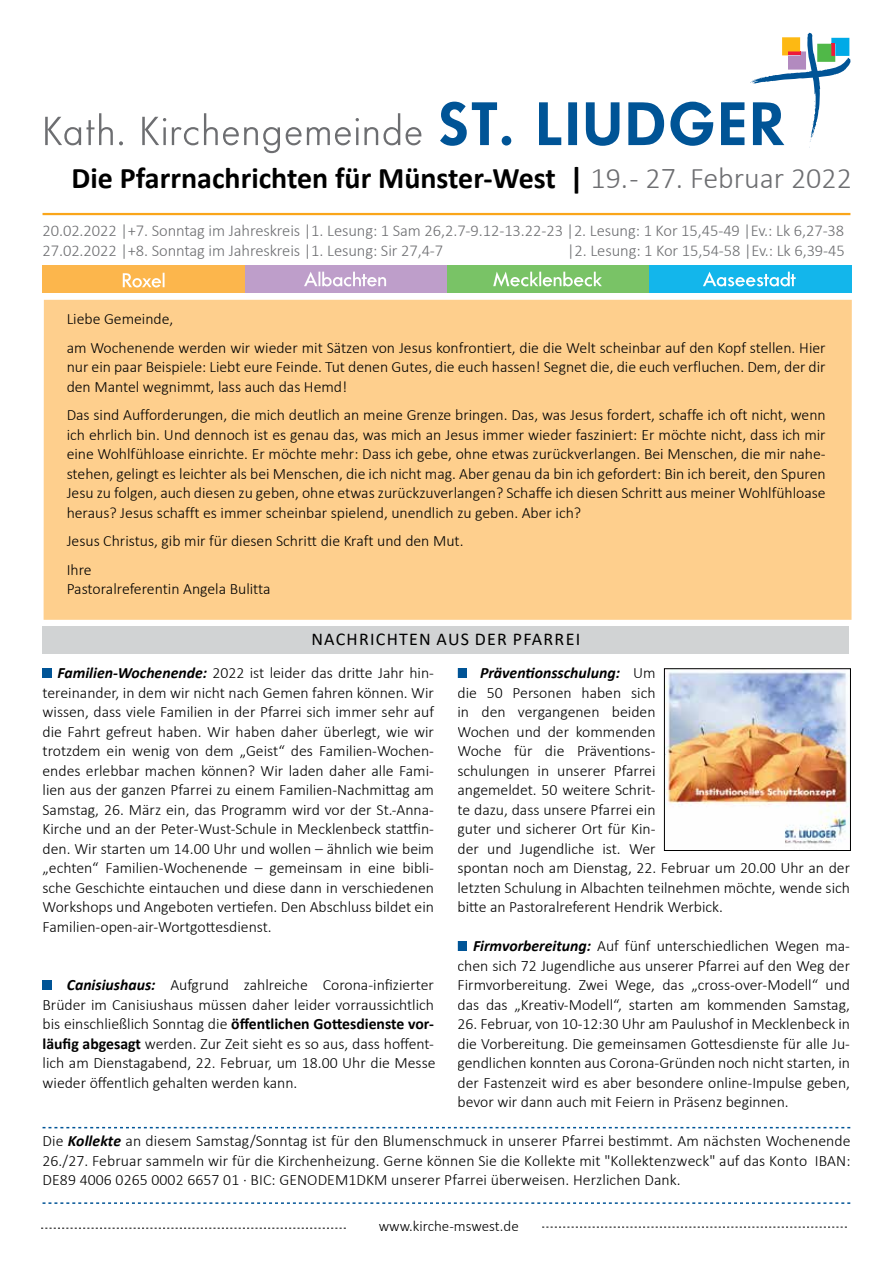
<style>
.page{position:relative;width:893px;height:1263px;background:#fff}
.page>*{position:absolute;margin:0;border:0;box-sizing:border-box;transform-origin:0 0}
.t1{font:700 30px "Calibri";color:#000}
.t2{font:18px "Calibri";letter-spacing:.07em;color:#000}
.t3{font:300 16.5px/19.8px "Calibri";letter-spacing:-.005em;color:#6d6e71}
.t4{font:300 15.75px/19.5px "Calibri";color:#000;text-align:justify}
.t5{font:300 15px "Calibri";color:#000}
.s1{font-weight:300;color:#6d6e71}
.s2{font-weight:700;font-style:italic}
.s3{font-weight:700}
</style>
<div class="page">
<div style="left:44px;top:300px;width:808px;height:320px;background:#fecf8d"></div>
<div style="left:43px;top:265px;width:202px;height:28px;background:#fcb64c"></div>
<div style="left:245px;top:265px;width:202px;height:28px;background:#be9eca"></div>
<div style="left:447px;top:265px;width:203px;height:28px;background:#79c366"></div>
<div style="left:649px;top:265px;width:203px;height:28px;background:#13b6eb"></div>
<svg style="left:123px;top:273px;width:42px;height:14px"></svg>
<svg style="left:304px;top:272px;width:82px;height:14px"></svg>
<svg style="left:703px;top:272px;width:93px;height:14px"></svg>
<svg style="left:493px;top:272px;width:109px;height:15px"></svg>
<hr style="left:43px;top:213px;width:807px;height:2px;background:#faa61a">
<svg style="left:45px;top:113px;width:376px;height:40px"></svg>
<svg style="left:440px;top:33px;width:411px;height:113px"></svg>
<svg style="left:41px;top:1228px;width:305px;height:1px"></svg>
<svg style="left:542px;top:1227px;width:305px;height:1px"></svg>
<div style="left:43px;top:626px;width:806px;height:28px;background:#d1d3d4"></div>
<div style="left:457px;top:669px;width:10px;height:9px;background:#005496"></div>
<div style="left:457px;top:942px;width:10px;height:9px;background:#005496"></div>
<div style="left:43px;top:669px;width:9px;height:9px;background:#005496"></div>
<div style="left:43px;top:981px;width:9px;height:9px;background:#005496"></div>
<svg style="left:43px;top:1127px;width:807px;height:1px"></svg>
<svg style="left:43px;top:1202px;width:807px;height:2px"></svg>
<img style="left:666px;top:670px;width:183px;height:174px">
<div style="left:664px;top:668px;width:187px;height:183px;border:1px solid #000"></div>
<h1 class="t1" style="left:72px;top:157px;width:782px">Die Pfarrnachrichten für Münster-West | <span class="s1">19. - 27. Februar 2022</span></h1>
<p class="t3" style="left:43px;top:221px;width:803px">20.02.2022 |+7. Sonntag im Jahreskreis |1. Lesung: 1 Sam 26,2.7-9.12-13.22-23 |2. Lesung: 1 Kor 15,45-49 |Ev.: Lk 6,27-38<br>27.02.2022 |+8. Sonntag im Jahreskreis |1. Lesung: Sir 27,4-7</p>
<p class="t3" style="left:567px;top:241px;width:279px">|2. Lesung: 1 Kor 15,54-58 |Ev.: Lk 6,39-45</p>
<p class="t4" style="left:67px;top:305px;width:761px;line-height:28.5px">Liebe Gemeinde,<br>am Wochenende werden wir wieder mit Sätzen von Jesus konfrontiert, die die Welt scheinbar auf den Kopf stellen. Hier</p>
<p class="t4" style="left:67px;top:357px;width:761px">nur ein paar Beispiele: Liebt eure Feinde. Tut denen Gutes, die euch hassen! Segnet die, die euch verfluchen. Dem, der dir den Mantel wegnimmt, lass auch das Hemd!</p>
<p class="t4" style="left:67px;top:405px;width:761px">Das sind Aufforderungen, die mich deutlich an meine Grenze bringen. Das, was Jesus fordert, schaffe ich oft nicht, wenn ich ehrlich bin. Und dennoch ist es genau das, was mich an Jesus immer wieder fasziniert: Er möchte nicht, dass ich mir eine Wohlfühloase einrichte. Er möchte mehr: Dass ich gebe, ohne etwas zurückverlangen. Bei Menschen, die mir nahe&shy;stehen, gelingt es leichter als bei Menschen, die ich nicht mag. Aber genau da bin ich gefordert: Bin ich bereit, den Spuren Jesu zu folgen, auch diesen zu geben, ohne etwas zurückzuverlangen? Schaffe ich diesen Schritt aus meiner Wohlfühloase heraus? Jesus schafft es immer scheinbar spielend, unendlich zu geben. Aber ich?</p>
<p class="t4" style="left:67px;top:527px;width:398px;line-height:28.5px">Jesus Christus, gib mir für diesen Schritt die Kraft und den Mut.<br>Ihre</p>
<p class="t4" style="left:67px;top:579px;width:205px">Pastoralreferentin Angela Bulitta</p>
<p class="t2" style="left:311px;top:626px;width:270px">NACHRICHTEN AUS DER PFARREI</p>
<p class="t4" style="left:457px;top:663px;width:394px;text-align:left;text-indent:23px"><span class="s2">Präventionsschulung:</span> Um<br>die 50 Personen haben sich<br>in den vergangenen beiden<br>Wochen und der kommenden<br>Woche für die Präventions-<br>schulungen in unserer Pfarrei<br>angemeldet. 50 weitere Schrit-<br>te dazu, dass unsere Pfarrei ein<br>guter und sicherer Ort für Kin-<br>der und Jugendliche ist. Wer<br>spontan noch am Dienstag, 22. Februar um 20.00 Uhr an der letzten Schulung in Albachten teilnehmen möchte, wende sich bitte an Pastoralreferent Hendrik Werbick.</p>
<p class="t4" style="left:457px;top:936px;width:394px;text-indent:15px"><span class="s2">Firmvorbereitung:</span> Auf fünf unterschiedlichen Wegen ma&shy;chen sich 72 Jugendliche aus unserer Pfarrei auf den Weg der Firmvorbereitung. Zwei Wege, das „cross-over-Modell“ und das das „Kreativ-Modell“, starten am kommenden Samstag,</p>
<p class="t4" style="left:457px;top:1014px;width:394px">26. Februar, von 10-12:30 Uhr am Paulushof in Mecklenbeck in die Vorbereitung. Die gemeinsamen Gottesdienste für alle Ju&shy;gendlichen konnten aus Corona-Gründen noch nicht starten, in der Fastenzeit wird es aber besondere online-Impulse geben, bevor wir dann auch mit Feiern in Präsenz beginnen.</p>
<p class="t4" style="left:43px;top:1131px;width:809px">Die <span class="s2">Kollekte</span> an diesem Samstag/Sonntag ist für den Blumenschmuck in unserer Pfarrei bestimmt. Am nächsten Wochenende 26./27. Februar sammeln wir für die Kirchenheizung. Gerne können Sie die Kollekte mit "Kollektenzweck" auf das Konto IBAN:<br>DE89 4006 0265 0002 6657 01 · BIC: GENODEM1DKM unserer Pfarrei überweisen. Herzlichen Dank.</p>
<p class="t4" style="left:43px;top:663px;width:393px;text-indent:15px"><span class="s2">Familien-Wochenende:</span> 2022 ist leider das dritte Jahr hin&shy;tereinander, in dem wir nicht nach Gemen fahren können. Wir wissen, dass viele Familien in der Pfarrei sich immer sehr auf die Fahrt gefreut haben. Wir haben daher überlegt, wie wir trotzdem ein wenig von dem „Geist“ des Familien-Wochen&shy;endes erlebbar machen können? Wir laden daher alle Fami&shy;lien aus der ganzen Pfarrei zu einem Familien-Nachmittag am Samstag, 26. März ein, das Programm wird vor der St.-Anna-Kirche und an der Peter-Wust-Schule in Mecklenbeck stattfin&shy;den. Wir starten um 14.00 Uhr und wollen – ähnlich wie beim „echten“ Familien-Wochenende – gemeinsam in eine bibli&shy;sche Geschichte eintauchen und diese dann in verschiedenen Workshops und Angeboten vertiefen. Den Abschluss bildet ein Familien-open-air-Wortgottesdienst.</p>
<p class="t4" style="left:43px;top:975px;width:395px;text-indent:24px"><span class="s2">Canisiushaus:</span> Aufgrund zahlreiche Corona-infizierter Brüder im Canisiushaus müssen daher leider vorraussichtlich bis einschließlich Sonntag die <span class="s3">öffentlichen Gottesdienste vor&shy;läufig abgesagt</span> werden. Zur Zeit sieht es so aus, dass hoffent&shy;lich am Dienstagabend, 22. Februar, um 18.00 Uhr die Messe wieder öffentlich gehalten werden kann.</p>
<p class="t5" style="left:379px;top:1217px;width:142px">www.kirche-mswest.de</p>
</div>
